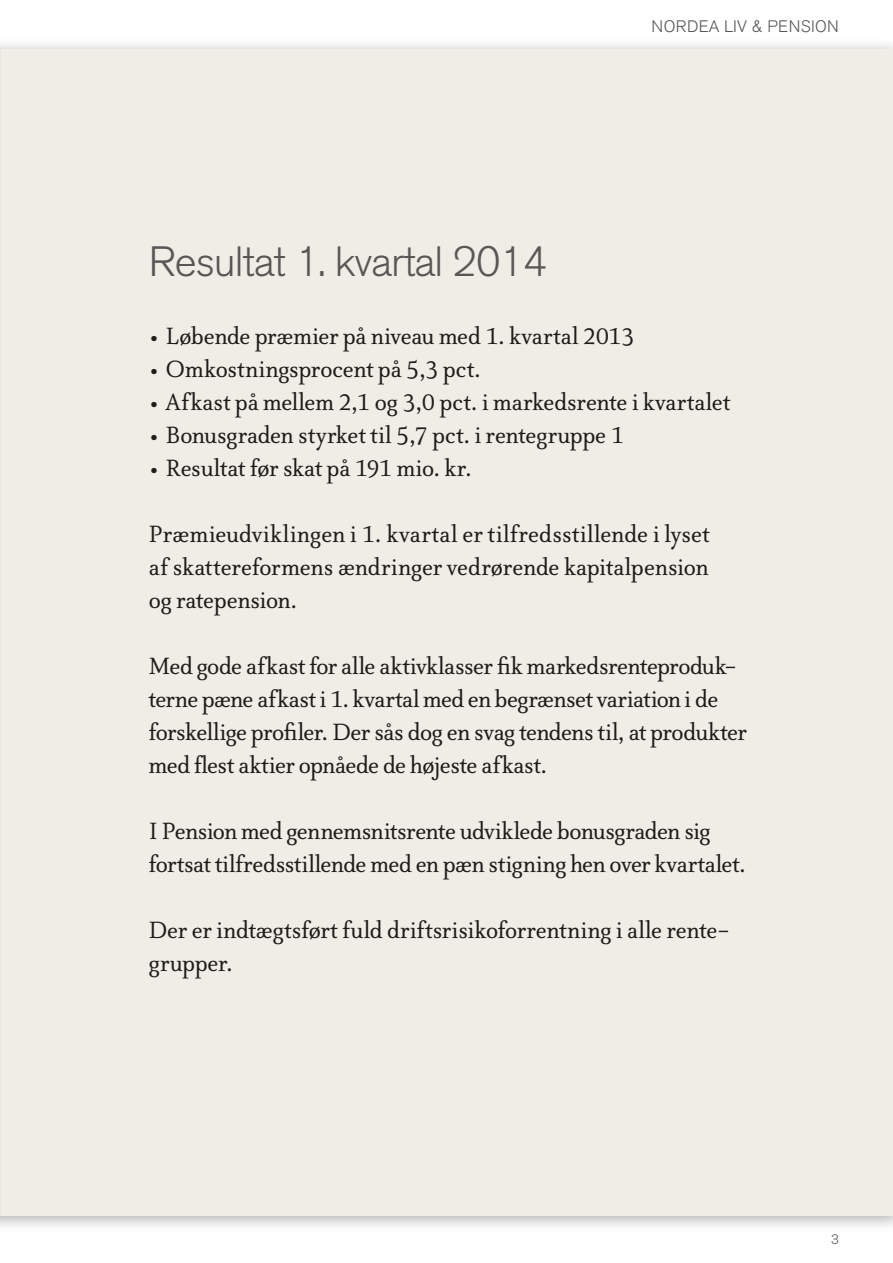
<style>
.page{position:relative;width:893px;height:1263px;background:#fff}
.page>*{position:absolute;margin:0;border:0;box-sizing:border-box;transform-origin:0 0}
.Main_heading__inside{font:300 42px "Akzidenz Grotesk BE";letter-spacing:-.025em;color:#575756}
.Body_text{font:27px/33px "Atma Nordea Pro";letter-spacing:-.005em;color:#1d1d1b}
.t1{font:300 16.5px "Akzidenz Grotesk BE";letter-spacing:.02em;color:#575756}
.Main_heading{font:300 13.5px "Akzidenz Grotesk BE";color:#575756}
</style>
<div class="page">
<div style="left:0;top:38px;width:893px;height:1195px;background:#1d1d1b;opacity:.35"></div>
<div style="left:0;top:49px;width:893px;height:1166px;background:#f0ece6"></div>
<p class="Main_heading__inside" style="left:149px;top:238px;width:400px">Resultat 1. kvartal 2014</p>
<p class="t1" style="left:652px;top:17px;width:189px">NORDEA LIV &amp; PENSION</p>
<p class="Body_text" style="left:149px;top:319px;width:487px">• Løbende præmier på niveau med 1. kvartal 2013</p>
<p class="Body_text" style="left:149px;top:352px;width:334px">• Omkostningsprocent på 5,3 pct.</p>
<p class="Body_text" style="left:149px;top:385px;width:583px">• Afkast på mellem 2,1 og 3,0 pct. i markedsrente i kvartalet</p>
<p class="Body_text" style="left:149px;top:418px;width:477px">• Bonusgraden styrket til 5,7 pct. i rentegruppe 1</p>
<p class="Body_text" style="left:149px;top:451px;width:324px">• Resultat før skat på 191 mio. kr.</p>
<p class="Body_text" style="left:149px;top:517px;width:563px;text-align:justify">Præmieudviklingen i 1. kvartal er tilfredsstillende i lyset af skattereformens ændringer vedrørende kapitalpension og ratepension.</p>
<p class="Body_text" style="left:149px;top:649px;width:600px">Med gode afkast for alle aktivklasser fik markedsrenteproduk&shy;terne pæne afkast i 1. kvartal med en begrænset variation i de forskellige profiler. Der sås dog en svag tendens til, at produkter med flest aktier opnåede de højeste afkast.</p>
<p class="Body_text" style="left:149px;top:814px;width:599px">I Pension med gennemsnitsrente udviklede bonusgraden sig fortsat tilfredsstillende med en pæn stigning hen over kvartalet.</p>
<p class="Body_text" style="left:149px;top:913px;width:583px">Der er indtægtsført fuld driftsrisikoforrentning i alle rente&shy;grupper.</p>
<p class="Main_heading" style="left:831px;top:1232px;width:9px">3</p>
</div>
